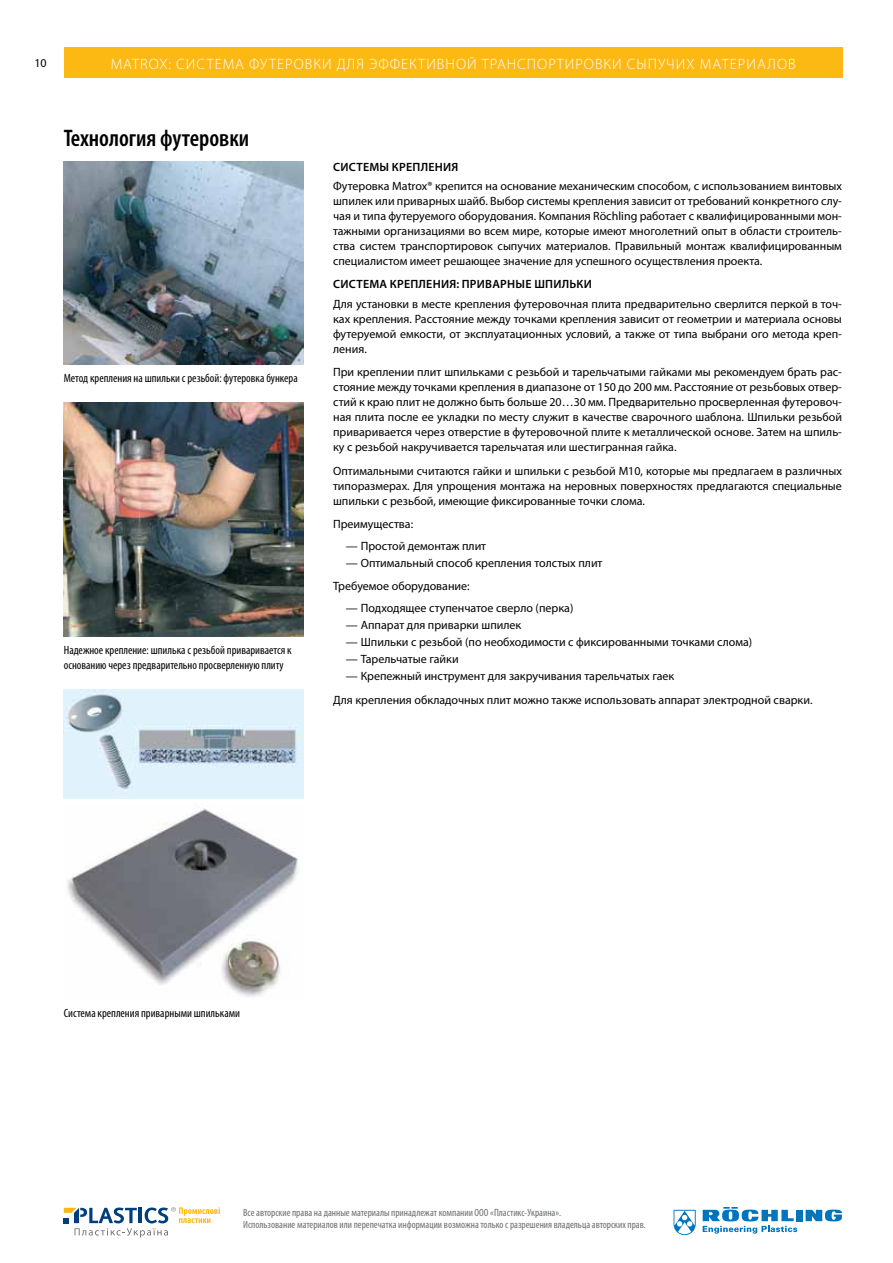
<style>
.page{position:relative;width:893px;height:1263px;background:#fff}
.page>*{position:absolute;margin:0;border:0;box-sizing:border-box;transform-origin:0 0}
.t1{font:600 condensed 24px "Myriad Pro";color:#000}
.t2{font:300 15px "Myriad Pro";letter-spacing:.07em;color:#fff}
.t3{font:12px/15px "Myriad Pro";color:#000;text-align:justify}
.t4{font:condensed 12px/14.4px "Myriad Pro";color:#000}
.t5{font:600 12px "Myriad Pro";letter-spacing:.02em;color:#000}
.t6{font:condensed 10.5px/12.6px "Myriad Pro";color:#6d6e71}
</style>
<div class="page">
<div style="left:64px;top:48px;width:778px;height:30px;background:#fdb913"></div>
<svg style="left:64px;top:1207px;width:156px;height:30px"></svg>
<svg style="left:674px;top:1210px;width:22px;height:25px"></svg>
<div style="left:796px;top:1210px;width:6px;height:11px;background:#0075bf"></div>
<svg style="left:806px;top:1209px;width:36px;height:12px"></svg>
<svg style="left:703px;top:1207px;width:94px;height:26px"></svg>
<img style="left:64px;top:162px;width:239px;height:202px">
<img style="left:64px;top:403px;width:239px;height:234px">
<img style="left:64px;top:690px;width:239px;height:108px">
<img style="left:67px;top:807px;width:231px;height:190px">
<p class="t3" style="left:34px;top:56px;width:14px">10</p>
<p class="t2" style="left:111px;top:55px;width:686px">MATROX: СИСТЕМА ФУТЕРОВКИ ДЛЯ ЭФФЕКТИВНОЙ ТРАНСПОРТИРОВКИ СЫПУЧИХ МАТЕРИАЛОВ</p>
<h1 class="t1" style="left:64px;top:124px;width:187px">Технология футеровки</h1>
<p class="t4" style="left:64px;top:370px;width:236px">Метод крепления на шпильки с резьбой: футеровка бункера</p>
<p class="t4" style="left:64px;top:643px;width:229px">Надежное крепление: шпилька с резьбой приваривается к основанию через предварительно просверленную плиту</p>
<p class="t5" style="left:333px;top:159px;width:127px">Системы крепления</p>
<p class="t3" style="left:333px;top:178px;width:510px">Футеровка Matrox® крепится на основание механическим способом, с использованием винтовых шпилек или приварных шайб. Выбор системы крепления зависит от требований конкретного слу&shy;чая и типа футеруемого оборудования. Компания Röchling работает с квалифицированными мон&shy;тажными организациями во всем мире, которые имеют многолетний опыт в области строитель&shy;ства систем транспортировок сыпучих материалов. Правильный монтаж квалифицированным специалистом имеет решающее значение для успешного осуществления проекта.</p>
<p class="t5" style="left:333px;top:277px;width:260px">Система крепления: приварные шпильки</p>
<p class="t3" style="left:333px;top:296px;width:510px">Для установки в месте крепления футеровочная плита предварительно сверлится перкой в точ&shy;ках крепления. Расстояние между точками крепления зависит от геометрии и материала основы футеруемой емкости, от эксплуатационных условий, а также от типа выбрани ого метода креп&shy;ления.</p>
<p class="t3" style="left:333px;top:364px;width:510px">При креплении плит шпильками с резьбой и тарельчатыми гайками мы рекомендуем брать рас&shy;стояние между точками крепления в диапазоне от 150 до 200 мм. Расстояние от резьбовых отвер&shy;стий к краю плит не должно быть больше 20…30 мм. Предварительно просверленная футеровоч&shy;ная плита после ее укладки по месту служит в качестве сварочного шаблона. Шпильки резьбой приваривается через отверстие в футеровочной плите к металлической основе. Затем на шпиль&shy;ку с резьбой накручивается тарельчатая или шестигранная гайка.</p>
<p class="t3" style="left:333px;top:463px;width:510px">Оптимальными считаются гайки и шпильки с резьбой М10, которые мы предлагаем в различных типоразмерах. Для упрощения монтажа на неровных поверхностях предлагаются специальные шпильки с резьбой, имеющие фиксированные точки слома.</p>
<p class="t3" style="left:333px;top:516px;width:82px">Преимущества:</p>
<p class="t3" style="left:346px;top:538px;width:142px">— Простой демонтаж плит</p>
<p class="t3" style="left:333px;top:551px;width:271px;line-height:23.5px;text-indent:13px">— Оптимальный способ крепления толстых плит<br>Требуемое оборудование:</p>
<p class="t3" style="left:346px;top:600px;width:229px">— Подходящее ступенчатое сверло (перка)</p>
<p class="t3" style="left:346px;top:617px;width:177px">— Аппарат для приварки шпилек</p>
<p class="t3" style="left:346px;top:634px;width:408px">— Шпильки с резьбой (по необходимости с фиксированными точками слома)</p>
<p class="t3" style="left:346px;top:651px;width:114px">— Тарельчатые гайки</p>
<p class="t3" style="left:333px;top:664px;width:481px;line-height:23.5px;text-indent:13px">— Крепежный инструмент для закручивания тарельчатых гаек<br>Для крепления обкладочных плит можно также использовать аппарат электродной сварки.</p>
<p class="t4" style="left:64px;top:1005px;width:178px">Система крепления приварными шпильками</p>
<p class="t6" style="left:243px;top:1206px;width:404px">Все авторские права на данные материалы принадлежат компании ООО «Пластикс-Украина».<br>Использование материалов или перепечатка информации возможна только с разрешения владельца авторских прав.</p>
</div>
